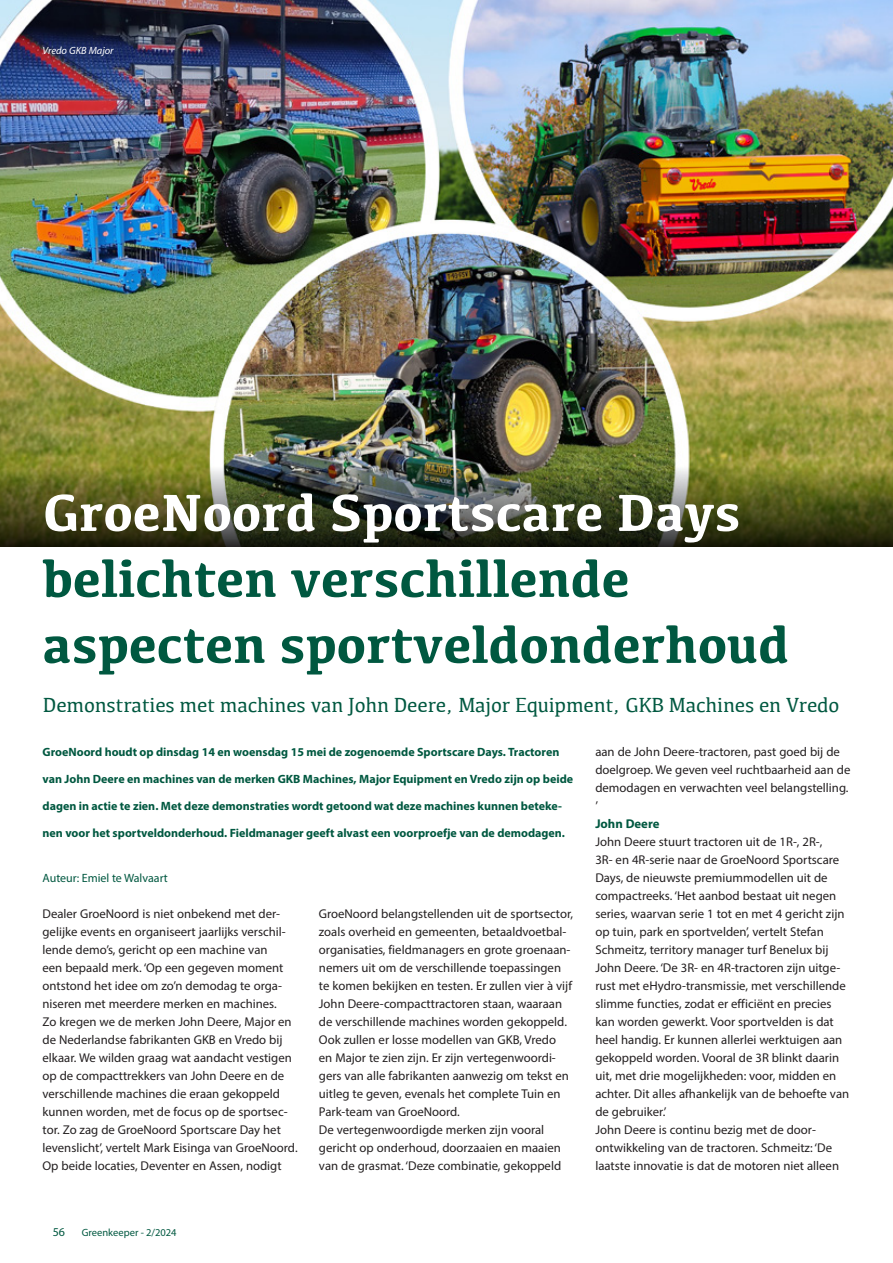
<style>
.page{position:relative;width:893px;height:1263px;background:#fff}
.page>*{position:absolute;margin:0;border:0;box-sizing:border-box;transform-origin:0 0}
.t1{font:700 54px/66px "Kefa";color:#005840}
.t2{font:700 54px "Kefa";color:#fff}
.t3{font:21px "Kefa";letter-spacing:-.01em;color:#005840}
.t4{font:12.75px/18px "Myriad Pro";color:#231f20}
.t5{font:700 12.75px "Myriad Pro";color:#005840}
.t6{font:700 12px "Myriad Pro";color:#005840}
.t7{font:12px "Myriad Pro";color:#005840}
.t8{font:10.5px "Myriad Pro";color:#005840}
.t9{font:italic 10.5px "Myriad Pro";color:#fff}
</style>
<div class="page">
<img style="left:0;top:0;width:893px;height:466px">
<img style="left:0;top:466px;width:893px;height:80px">
<p class="t9" style="left:43px;top:44px;width:73px">Vredo GKB Major</p>
<h1 class="t2" style="left:43px;top:477px;width:700px">GroeNoord Sportscare Days</h1>
<h1 class="t1" style="left:43px;top:543px;width:748px">belichten verschillende aspecten sportveldonderhoud</h1>
<h2 class="t3" style="left:43px;top:690px;width:798px">Demonstraties met machines van John Deere, Major Equipment, GKB Machines en Vredo</h2>
<p class="t6" style="left:43px;top:744px;width:518px">GroeNoord houdt op dinsdag 14 en woensdag 15 mei de zogenoemde Sportscare Days. Tractoren</p>
<p class="t6" style="left:43px;top:771px;width:532px">van John Deere en machines van de merken GKB Machines, Major Equipment en Vredo zijn op beide</p>
<p class="t6" style="left:43px;top:798px;width:521px">dagen in actie te zien. Met deze demonstraties wordt getoond wat deze machines kunnen beteke-</p>
<p class="t6" style="left:43px;top:825px;width:524px">nen voor het sportveldonderhoud. Fieldmanager geeft alvast een voorproefje van de demodagen.</p>
<p class="t7" style="left:43px;top:871px;width:127px">Auteur: Emiel te Walvaart</p>
<p class="t4" style="left:595px;top:743px;width:257px">aan de John Deere-tractoren, past goed bij de doelgroep. We geven veel ruchtbaarheid aan de demodagen en verwachten veel belangstelling. ’</p>
<p class="t5" style="left:595px;top:815px;width:66px">John Deere</p>
<p class="t4" style="left:595px;top:833px;width:255px">John Deere stuurt tractoren uit de 1R-, 2R-,<br>3R- en 4R-serie naar de GroeNoord Sportscare Days, de nieuwste premiummodellen uit de compactreeks. ‘Het aanbod bestaat uit negen series, waarvan serie 1 tot en met 4 gericht zijn op tuin, park en sportvelden’, vertelt Stefan Schmeitz, territory manager turf Benelux bij John Deere. ‘De 3R- en 4R-tractoren zijn uitge&shy;rust met eHydro-transmissie, met verschillende slimme functies, zodat er efficiënt en precies kan worden gewerkt. Voor sportvelden is dat heel handig. Er kunnen allerlei werktuigen aan gekoppeld worden. Vooral de 3R blinkt daarin uit, met drie mogelijkheden: voor, midden en achter. Dit alles afhankelijk van de behoefte van de gebruiker.’<br>John Deere is continu bezig met de door&shy;ontwikkeling van de tractoren. Schmeitz: ‘De laatste innovatie is dat de motoren niet alleen</p>
<p class="t4" style="left:43px;top:905px;width:257px">Dealer GroeNoord is niet onbekend met der&shy;gelijke events en organiseert jaarlijks verschil&shy;lende demo’s, gericht op een machine van<br>een bepaald merk. ‘Op een gegeven moment ontstond het idee om zo’n demodag te orga&shy;niseren met meerdere merken en machines.<br>Zo kregen we de merken John Deere, Major en de Nederlandse fabrikanten GKB en Vredo bij elkaar. We wilden graag wat aandacht vestigen op de compacttrekkers van John Deere en de verschillende machines die eraan gekoppeld kunnen worden, met de focus op de sportsec&shy;tor. Zo zag de GroeNoord Sportscare Day het levenslicht’, vertelt Mark Eisinga van GroeNoord.<br>Op beide locaties, Deventer en Assen, nodigt</p>
<p class="t4" style="left:319px;top:905px;width:256px">GroeNoord belangstellenden uit de sportsector, zoals overheid en gemeenten, betaaldvoetbal&shy;organisaties, fieldmanagers en grote groenaan&shy;nemers uit om de verschillende toepassingen te komen bekijken en testen. Er zullen vier à vijf John Deere-compacttractoren staan, waaraan de verschillende machines worden gekoppeld.<br>Ook zullen er losse modellen van GKB, Vredo<br>en Major te zien zijn. Er zijn vertegenwoordi&shy;gers van alle fabrikanten aanwezig om tekst en uitleg te geven, evenals het complete Tuin en Park-team van GroeNoord.<br>De vertegenwoordigde merken zijn vooral gericht op onderhoud, doorzaaien en maaien van de grasmat. ‘Deze combinatie, gekoppeld</p>
<p class="t7" style="left:53px;top:1224px;width:14px">56</p>
<p class="t8" style="left:82px;top:1226px;width:96px">Greenkeeper - 2/2024</p>
</div>
